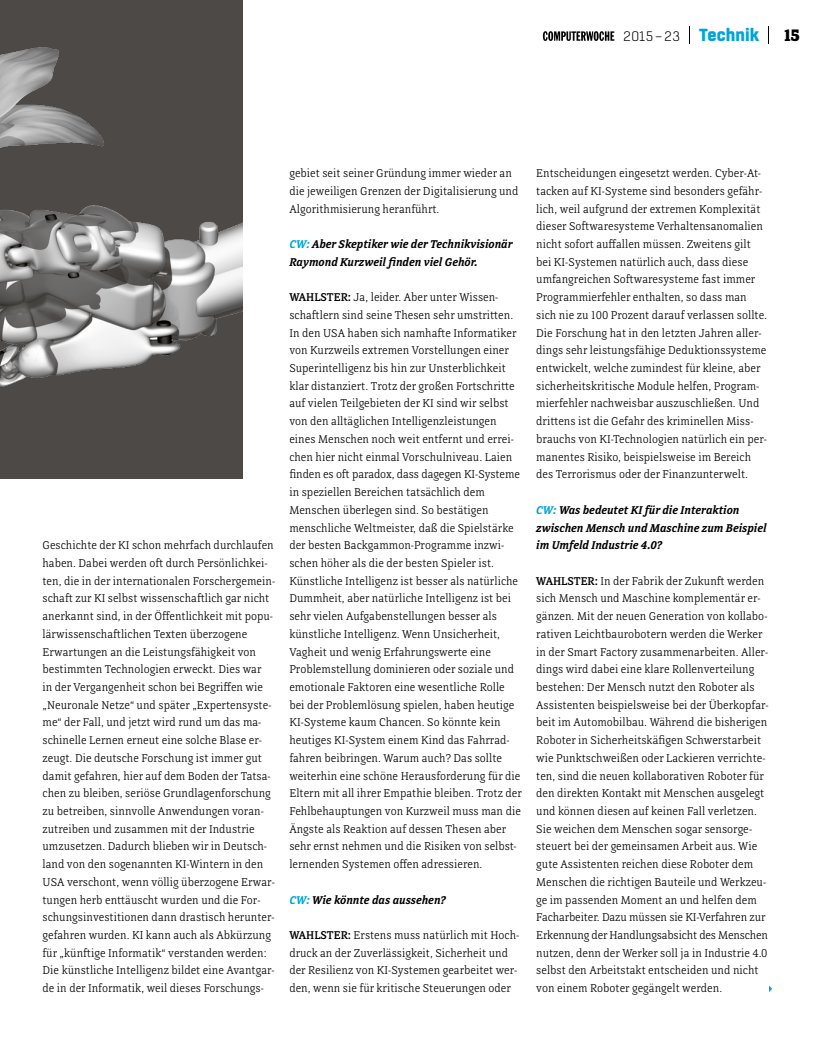
<style>
.page{position:relative;width:815px;height:1063px;background:#fff}
.page>*{position:absolute;margin:0;border:0;box-sizing:border-box;transform-origin:0 0}
.t1{font:800 17.5px "Directa Serif";color:#000}
.t2{font:300 13.75px "Boxed";color:#000}
.t3{font:300 11.88px/17.8px "Directa Serif";color:#000}
.t4{font:italic 600 11.88px/17.8px "Directa Serif";color:#000}
.s1{font-weight:800;font-size:17.5px;color:#00a4d7}
.s2{color:#00a4d7}
.s3{font-weight:500}
</style>
<div class="page">
<svg style="left:543px;top:31px;width:71px;height:10px"></svg>
<svg style="left:689px;top:26px;width:1px;height:18px"></svg>
<svg style="left:768px;top:26px;width:1px;height:18px"></svg>
<svg style="left:769px;top:986px;width:3px;height:6px"></svg>
<img style="left:0;top:0;width:242px;height:470px">
<p class="t2" style="left:623px;top:27px;width:138px">2015–23 <span class="s1">Technik</span></p>
<h1 class="t1" style="left:784px;top:24px;width:17px">15</h1>
<p class="t3" style="left:43px;top:536px;width:234px">Geschichte der KI schon mehrfach durchlaufen haben. Dabei werden oft durch Persönlichkei&shy;ten, die in der internationalen Forschergemein&shy;schaft zur KI selbst wissenschaftlich gar nicht anerkannt sind, in der Öffentlichkeit mit popu&shy;lärwissenschaftlichen Texten überzogene Erwartungen an die Leistungsfähigkeit von bestimmten Technologien erweckt. Dies war<br>in der Vergangenheit schon bei Begriffen wie „Neuronale Netze“ und später „Expertensyste&shy;me“ der Fall, und jetzt wird rund um das ma&shy;schinelle Lernen erneut eine solche Blase er&shy;zeugt. Die deutsche Forschung ist immer gut damit gefahren, hier auf dem Boden der Tatsa&shy;chen zu bleiben, seriöse Grundlagenforschung zu betreiben, sinnvolle Anwendungen voran&shy;zutreiben und zusammen mit der Industrie umzusetzen. Dadurch blieben wir in Deutsch&shy;land von den sogenannten KI-Wintern in den USA verschont, wenn völlig überzogene Erwar&shy;tungen herb enttäuscht wurden und die For&shy;schungsinvestitionen dann drastisch herunter&shy;gefahren wurden. KI kann auch als Abkürzung für „künftige Informatik“ verstanden werden:<br>Die künstliche Intelligenz bildet eine Avantgar&shy;de in der Informatik, weil dieses Forschungs-</p>
<p class="t3" style="left:289px;top:164px;width:231px">gebiet seit seiner Gründung immer wieder an die jeweiligen Grenzen der Digitalisierung und<br>Algorithmisierung heranführt.</p>
<p class="t4" style="left:289px;top:235px;width:225px"><span class="s2">CW:</span> Aber Skeptiker wie der Technikvisionär<br>Raymond Kurzweil finden viel Gehör.</p>
<p class="t3" style="left:289px;top:288px;width:234px"><span class="s3">WAHLSTER:</span> Ja, leider. Aber unter Wissen&shy;schaftlern sind seine Thesen sehr umstritten.<br>In den USA haben sich namhafte Informatiker von Kurzweils extremen Vorstellungen einer Superintelligenz bis hin zur Unsterblichkeit klar distanziert. Trotz der großen Fortschritte auf vielen Teilgebieten der KI sind wir selbst von den alltäglichen Intelligenzleistungen eines Menschen noch weit entfernt und errei&shy;chen hier nicht einmal Vorschulniveau. Laien finden es oft paradox, dass dagegen KI-Systeme in speziellen Bereichen tatsächlich dem Menschen überlegen sind. So bestätigen menschliche Weltmeister, daß die Spielstärke der besten Backgammon-Programme inzwi&shy;schen höher als die der besten Spieler ist.<br>Künstliche Intelligenz ist besser als natürliche Dummheit, aber natürliche Intelligenz ist bei sehr vielen Aufgabenstellungen besser als künstliche Intelligenz. Wenn Unsicherheit, Vagheit und wenig Erfahrungswerte eine Problemstellung dominieren oder soziale und emotionale Faktoren eine wesentliche Rolle bei der Problemlösung spielen, haben heutige KI-Systeme kaum Chancen. So könnte kein heutiges KI-System einem Kind das Fahrrad&shy;fahren beibringen. Warum auch? Das sollte weiterhin eine schöne Herausforderung für die Eltern mit all ihrer Empathie bleiben. Trotz der Fehlbehauptungen von Kurzweil muss man die Ängste als Reaktion auf dessen Thesen aber sehr ernst nehmen und die Risiken von selbst&shy;lernenden Systemen offen adressieren.</p>
<p class="t4" style="left:289px;top:891px;width:158px"><span class="s2">CW:</span> Wie könnte das aussehen?</p>
<p class="t3" style="left:289px;top:926px;width:231px"><span class="s3">WAHLSTER:</span> Erstens muss natürlich mit Hoch&shy;druck an der Zuverlässigkeit, Sicherheit und der Resilienz von KI-Systemen gearbeitet wer&shy;den, wenn sie für kritische Steuerungen oder</p>
<p class="t3" style="left:536px;top:164px;width:232px">Entscheidungen eingesetzt werden. Cyber-At&shy;tacken auf KI-Systeme sind besonders gefähr&shy;lich, weil aufgrund der extremen Komplexität dieser Softwaresysteme Verhaltensanomalien nicht sofort auffallen müssen. Zweitens gilt bei KI-Systemen natürlich auch, dass diese umfangreichen Softwaresysteme fast immer Programmierfehler enthalten, so dass man sich nie zu 100 Prozent darauf verlassen sollte.<br>Die Forschung hat in den letzten Jahren aller&shy;dings sehr leistungsfähige Deduktionssysteme entwickelt, welche zumindest für kleine, aber sicherheitskritische Module helfen, Program&shy;mierfehler nachweisbar auszuschließen. Und drittens ist die Gefahr des kriminellen Miss&shy;brauchs von KI-Technologien natürlich ein per&shy;manentes Risiko, beispielsweise im Bereich des Terrorismus oder der Finanzunterwelt.</p>
<p class="t4" style="left:536px;top:501px;width:232px"><span class="s2">CW:</span> Was bedeutet KI für die Interaktion zwischen Mensch und Maschine zum Beispiel im Umfeld Industrie 4.0?</p>
<p class="t3" style="left:536px;top:572px;width:234px"><span class="s3">WAHLSTER:</span> In der Fabrik der Zukunft werden sich Mensch und Maschine komplementär er&shy;gänzen. Mit der neuen Generation von kollabo&shy;rativen Leichtbaurobotern werden die Werker in der Smart Factory zusammenarbeiten. Aller&shy;dings wird dabei eine klare Rollenverteilung bestehen: Der Mensch nutzt den Roboter als Assistenten beispielsweise bei der Überkopfar&shy;beit im Automobilbau. Während die bisherigen Roboter in Sicherheitskäfigen Schwerstarbeit wie Punktschweißen oder Lackieren verrichte&shy;ten, sind die neuen kollaborativen Roboter für den direkten Kontakt mit Menschen ausgelegt und können diesen auf keinen Fall verletzen.<br>Sie weichen dem Menschen sogar sensorge&shy;steuert bei der gemeinsamen Arbeit aus. Wie gute Assistenten reichen diese Roboter dem Menschen die richtigen Bauteile und Werkzeu&shy;ge im passenden Moment an und helfen dem Facharbeiter. Dazu müssen sie KI-Verfahren zur Erkennung der Handlungsabsicht des Menschen nutzen, denn der Werker soll ja in Industrie 4.0 selbst den Arbeitstakt entscheiden und nicht von einem Roboter gegängelt werden.</p>
</div>
